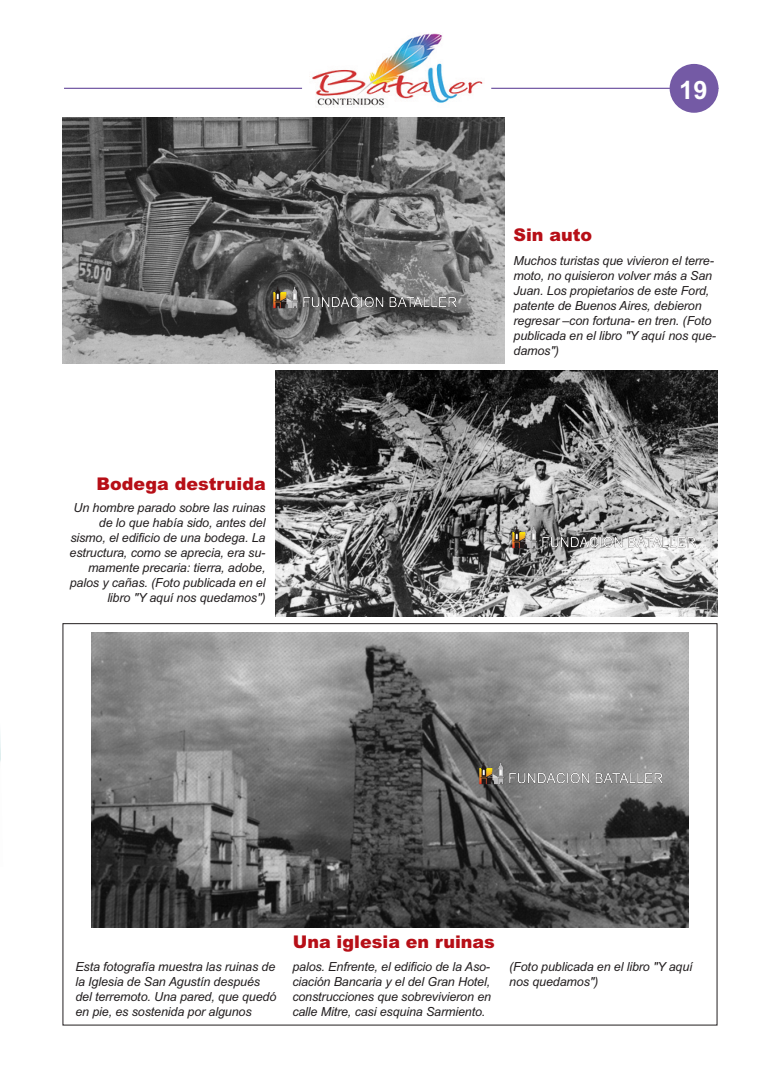
<style>
.page{position:relative;width:780px;height:1088px;background:#fff}
.page>*{position:absolute;margin:0;border:0;box-sizing:border-box;transform-origin:0 0}
.t1{font:700 25.38px "Arial";color:#fff}
.t2{font:900 17.5px "Arial";color:#b70f17}
.t3{font:italic 12.5px/15px "Arial";letter-spacing:-.01em;color:#231f20}
</style>
<div class="page">
<img style="left:0;top:734px;width:1px;height:28px">
<img style="left:312px;top:33px;width:171px;height:75px">
<hr style="left:64px;top:88px;width:238px;height:1px;background:#745aa5">
<hr style="left:491px;top:88px;width:227px;height:1px;background:#745aa5">
<div style="left:669px;top:64px;width:49px;height:49px;background:#745aa5;border-radius:50%"></div>
<img style="left:63px;top:118px;width:441px;height:246px">
<img style="left:265px;top:281px;width:196px;height:33px">
<img style="left:275px;top:370px;width:442px;height:247px">
<img style="left:504px;top:521px;width:196px;height:33px">
<img style="left:91px;top:632px;width:597px;height:295px">
<img style="left:471px;top:758px;width:196px;height:32px">
<h1 class="t1" style="left:679px;top:76px;width:30px">19</h1>
<h2 class="t2" style="left:96px;top:474px;width:171px">Bodega destruida</h2>
<p class="t3" style="left:70px;top:500px;width:197px;text-align:right">Un hombre parado sobre las ruinas de lo que había sido, antes del sismo, el edificio de una bodega. La estructura, como se aprecia, era su&shy;mamente precaria: tierra, adobe, palos y cañas. (Foto publicada en el libro "Y aquí nos quedamos")</p>
<h2 class="t2" style="left:513px;top:225px;width:80px">Sin auto</h2>
<p class="t3" style="left:513px;top:253px;width:203px">Muchos turistas que vivieron el terre&shy;moto, no quisieron volver más a San<br>Juan. Los propietarios de este Ford, patente de Buenos Aires, debieron regresar –con fortuna- en tren. (Foto publicada en el libro "Y aquí nos que&shy;damos")</p>
<h2 class="t2" style="left:293px;top:931px;width:204px">Una iglesia en ruinas</h2>
<p class="t3" style="left:75px;top:959px;width:202px">Esta fotografía muestra las ruinas de la Iglesia de San Agustín después del terremoto. Una pared, que quedó en pie, es sostenida por algunos</p>
<p class="t3" style="left:292px;top:959px;width:200px">palos. Enfrente, el edificio de la Aso&shy;ciación Bancaria y el del Gran Hotel, construcciones que sobrevivieron en calle Mitre, casi esquina Sarmiento.</p>
<p class="t3" style="left:509px;top:959px;width:185px">(Foto publicada en el libro "Y aquí nos quedamos")</p>
</div>
